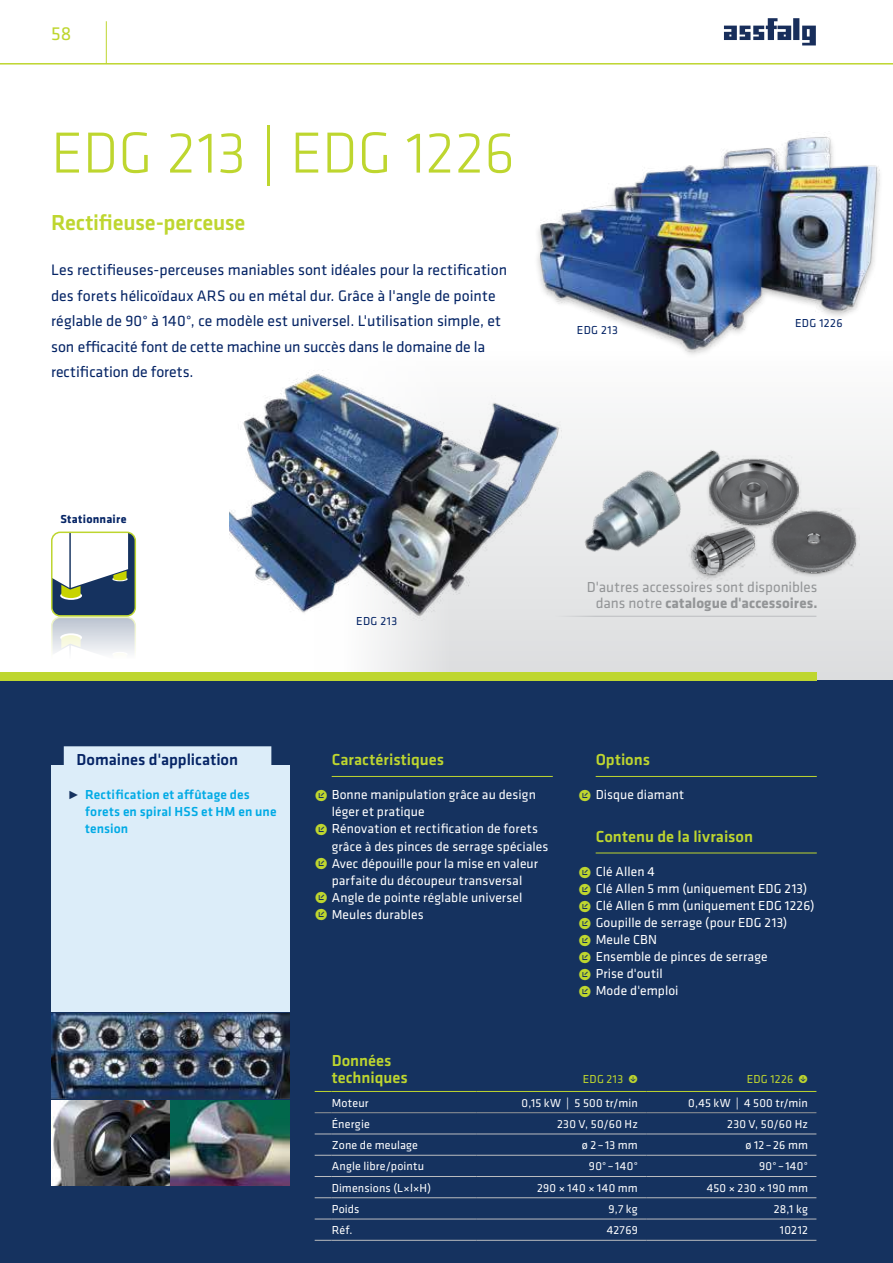
<style>
.page{position:relative;width:893px;height:1263px;background:#fff}
.page>*{position:absolute;margin:0;border:0;box-sizing:border-box;transform-origin:0 0}
.t1{font:300 60px "Klavika";color:#bed62f}
.t2{font:500 22.5px "Klavika";letter-spacing:-.01em;color:#bed62f}
.t3{font:19.5px "Klavika";color:#bed62f}
.t4{font:500 16.5px/16.5px "Klavika";color:#bed62f}
.t5{font:500 16.5px "Klavika";color:#052465}
.t6{font:15.75px/25.5px "Klavika";color:#052465}
.t7{font:15px/15.8px "Klavika";letter-spacing:.005em;color:#939597;text-align:right}
.t8{font:13.5px/17px "Klavika";letter-spacing:.005em;color:#fff}
.t9{font:500 13.5px/17px "Klavika";letter-spacing:.01em;color:#00aae5}
.t10{font:12px "Klavika";letter-spacing:.015em;color:#fff}
.t11{font:12px "Klavika";letter-spacing:.03em;color:#052465}
.t12{font:12px "Klavika";letter-spacing:.02em;color:#bed62f}
.t13{font:12px "Klavika";letter-spacing:.035em;color:#fff}
.t14{font:700 12px "Klavika";letter-spacing:.02em;color:#052465}
.s1{font-weight:700}
.s2{font-size:16.5px;color:#15325f}
.s3{font-size:16.5px;color:#bed62f}
</style>
<div class="page">
<svg style="left:374px;top:423px;width:519px;height:257px"></svg>
<div style="left:0;top:680px;width:893px;height:583px;background:#15325f"></div>
<hr style="left:0;top:63px;width:893px;height:2px;background:#bed62f">
<img style="left:724px;top:18px;width:92px;height:28px">
<hr style="left:106px;top:21px;width:1px;height:43px;background:#bed62f">
<div style="left:51px;top:765px;width:238px;height:247px;background:#dcedf9"></div>
<img style="left:540px;top:137px;width:340px;height:215px">
<img style="left:51px;top:1100px;width:120px;height:85px">
<img style="left:171px;top:1100px;width:118px;height:85px">
<img style="left:51px;top:1014px;width:238px;height:85px">
<hr style="left:533px;top:616px;width:283px;height:1px;background:#bbbdc0">
<div style="left:768px;top:508px;width:94px;height:71px;background:#e6e7e8"></div>
<img style="left:771px;top:510px;width:86px;height:65px">
<div style="left:705px;top:456px;width:96px;height:75px;background:#000;opacity:.25"></div>
<img style="left:751px;top:455px;width:50px;height:72px">
<img style="left:686px;top:521px;width:75px;height:60px">
<img style="left:230px;top:370px;width:331px;height:250px">
<div style="left:0;top:672px;width:816px;height:8px;background:#bed62f"></div>
<div style="left:52px;top:532px;width:83px;height:84px;background:#15325f;border-radius:9px"></div>
<svg style="left:60px;top:592px;width:22px;height:8px"></svg>
<svg style="left:54px;top:534px;width:74px;height:64px"></svg>
<div style="left:51px;top:531px;width:85px;height:86px;border:2px solid #bed62f;border-radius:9px"></div>
<svg style="left:52px;top:617px;width:83px;height:84px"></svg>
<svg style="left:60px;top:633px;width:22px;height:8px"></svg>
<svg style="left:54px;top:635px;width:74px;height:64px"></svg>
<div style="left:51px;top:617px;width:85px;height:85px;border:2px solid #bed62f;border-radius:9px"></div>
<div style="left:64px;top:746px;width:207px;height:24px;background:#dcedf9"></div>
<hr style="left:332px;top:776px;width:221px;height:1px;background:#bed62f">
<hr style="left:596px;top:776px;width:221px;height:1px;background:#bed62f">
<hr style="left:596px;top:853px;width:221px;height:1px;background:#bed62f">
<svg style="left:315px;top:1091px;width:17px;height:1px"></svg>
<hr style="left:332px;top:1091px;width:144px;height:1px;background:#bed62f">
<hr style="left:476px;top:1091px;width:170px;height:1px;background:#bed62f">
<hr style="left:646px;top:1091px;width:170px;height:1px;background:#bed62f">
<svg style="left:315px;top:1112px;width:17px;height:1px"></svg>
<hr style="left:332px;top:1112px;width:144px;height:1px;background:#939597">
<hr style="left:476px;top:1112px;width:170px;height:1px;background:#939597">
<hr style="left:646px;top:1112px;width:170px;height:1px;background:#939597">
<svg style="left:315px;top:1133px;width:17px;height:1px"></svg>
<svg style="left:315px;top:1155px;width:17px;height:1px"></svg>
<svg style="left:315px;top:1176px;width:17px;height:1px"></svg>
<svg style="left:315px;top:1197px;width:17px;height:1px"></svg>
<svg style="left:315px;top:1219px;width:17px;height:1px"></svg>
<svg style="left:315px;top:1240px;width:17px;height:1px"></svg>
<hr style="left:332px;top:1133px;width:144px;height:1px;background:#bbbdc0">
<hr style="left:332px;top:1155px;width:144px;height:1px;background:#bbbdc0">
<hr style="left:332px;top:1176px;width:144px;height:1px;background:#bbbdc0">
<hr style="left:332px;top:1197px;width:144px;height:1px;background:#bbbdc0">
<hr style="left:332px;top:1219px;width:144px;height:1px;background:#bbbdc0">
<hr style="left:332px;top:1240px;width:144px;height:1px;background:#bbbdc0">
<hr style="left:476px;top:1133px;width:170px;height:1px;background:#bbbdc0">
<hr style="left:646px;top:1133px;width:170px;height:1px;background:#bbbdc0">
<hr style="left:476px;top:1155px;width:170px;height:1px;background:#bbbdc0">
<hr style="left:646px;top:1155px;width:170px;height:1px;background:#bbbdc0">
<hr style="left:476px;top:1176px;width:170px;height:1px;background:#bbbdc0">
<hr style="left:646px;top:1176px;width:170px;height:1px;background:#bbbdc0">
<hr style="left:476px;top:1197px;width:170px;height:1px;background:#bbbdc0">
<hr style="left:646px;top:1197px;width:170px;height:1px;background:#bbbdc0">
<hr style="left:476px;top:1219px;width:170px;height:1px;background:#bbbdc0">
<hr style="left:646px;top:1219px;width:170px;height:1px;background:#bbbdc0">
<hr style="left:476px;top:1240px;width:170px;height:1px;background:#bbbdc0">
<hr style="left:646px;top:1240px;width:170px;height:1px;background:#bbbdc0">
<img style="left:552px;top:434px;width:199px;height:141px">
<h3 class="t3" style="left:51px;top:23px;width:22px">58</h3>
<h1 class="t1" style="left:51px;top:120px;width:465px">EDG 213 | EDG 1226</h1>
<h2 class="t2" style="left:51px;top:210px;width:196px">Rectifieuse-perceuse</h2>
<p class="t6" style="left:51px;top:258px;width:458px">Les rectifieuses-perceuses maniables sont idéales pour la rectification des forets hélicoïdaux ARS ou en métal dur. Grâce à l'angle de pointe réglable de 90° à 140°, ce modèle est universel. L'utilisation simple, et son efficacité font de cette machine un succès dans le domaine de la rectification de forets.</p>
<p class="t11" style="left:577px;top:323px;width:43px">EDG 213</p>
<p class="t11" style="left:795px;top:317px;width:49px">EDG 1226</p>
<p class="t14" style="left:61px;top:512px;width:67px">Stationnaire</p>
<p class="t11" style="left:356px;top:615px;width:43px">EDG 213</p>
<p class="t7" style="left:587px;top:580px;width:232px">D'autres accessoires sont disponibles dans notre <span class="s1">catalogue d'accessoires.</span></p>
<p class="t5" style="left:77px;top:751px;width:163px">Domaines d'application</p>
<p class="t9" style="left:85px;top:787px;width:193px;text-indent:-17px"><span class="s2">˭</span> Rectification et affûtage des forets en spiral HSS et HM en une tension</p>
<p class="t4" style="left:332px;top:752px;width:114px">Caractéristiques</p>
<p class="t8" style="left:315px;top:787px;width:223px"><span class="s3">ˠ</span> Bonne manipulation grâce au design</p>
<p class="t8" style="left:332px;top:804px;width:94px">léger et pratique</p>
<p class="t8" style="left:315px;top:821px;width:225px"><span class="s3">ˠ</span> Rénovation et rectification de forets</p>
<p class="t8" style="left:332px;top:838px;width:218px">grâce à des pinces de serrage spéciales</p>
<p class="t8" style="left:315px;top:855px;width:225px"><span class="s3">ˠ</span> Avec dépouille pour la mise en valeur</p>
<p class="t8" style="left:332px;top:872px;width:192px">parfaite du découpeur transversal</p>
<p class="t8" style="left:315px;top:889px;width:209px"><span class="s3">ˠ</span> Angle de pointe réglable universel</p>
<p class="t8" style="left:315px;top:906px;width:110px"><span class="s3">ˠ</span> Meules durables</p>
<p class="t4" style="left:332px;top:1053px;width:78px">Données techniques</p>
<p class="t4" style="left:596px;top:752px;width:56px">Options</p>
<p class="t8" style="left:579px;top:787px;width:107px"><span class="s3">ˠ</span> Disque diamant</p>
<p class="t4" style="left:596px;top:828px;width:159px">Contenu de la livraison</p>
<p class="t8" style="left:579px;top:863px;width:237px"><span class="s3">ˠ</span> Clé Allen 4<br><span class="s3">ˠ</span> Clé Allen 5 mm (uniquement EDG 213) <span class="s3">ˠ</span> Clé Allen 6 mm (uniquement EDG 1226) <span class="s3">ˠ</span> Goupille de serrage (pour EDG 213)<br><span class="s3">ˠ</span> Meule CBN<br><span class="s3">ˠ</span> Ensemble de pinces de serrage<br><span class="s3">ˠ</span> Prise d'outil<br><span class="s3">ˠ</span> Mode d'emploi</p>
<p class="t12" style="left:583px;top:1072px;width:56px">EDG 213 •</p>
<p class="t12" style="left:747px;top:1072px;width:63px">EDG 1226 •</p>
<p class="t10" style="left:332px;top:1096px;width:38px">Moteur</p>
<p class="t10" style="left:522px;top:1096px;width:118px">0,15 kW | 5 500 tr/min</p>
<p class="t10" style="left:688px;top:1096px;width:121px">0,45 kW | 4 500 tr/min</p>
<p class="t10" style="left:332px;top:1117px;width:40px">Énergie</p>
<p class="t10" style="left:557px;top:1117px;width:82px">230 V, 50/60 Hz</p>
<p class="t10" style="left:727px;top:1117px;width:82px">230 V, 50/60 Hz</p>
<p class="t10" style="left:332px;top:1138px;width:88px">Zone de meulage</p>
<p class="t10" style="left:582px;top:1138px;width:58px">ø 2–13 mm</p>
<p class="t10" style="left:745px;top:1138px;width:64px">ø 12–26 mm</p>
<p class="t10" style="left:332px;top:1160px;width:94px">Angle libre/pointu</p>
<p class="t10" style="left:589px;top:1160px;width:50px">90°–140°</p>
<p class="t10" style="left:759px;top:1160px;width:50px">90°–140°</p>
<p class="t10" style="left:332px;top:1181px;width:101px">Dimensions (L×l×H)</p>
<p class="t13" style="left:537px;top:1181px;width:102px">290 × 140 × 140 mm</p>
<p class="t10" style="left:707px;top:1181px;width:103px">450 × 230 × 190 mm</p>
<p class="t10" style="left:332px;top:1202px;width:29px">Poids</p>
<p class="t10" style="left:609px;top:1202px;width:31px">9,7 kg</p>
<p class="t10" style="left:774px;top:1202px;width:36px">28,1 kg</p>
<p class="t10" style="left:332px;top:1224px;width:22px">Réf.</p>
<p class="t10" style="left:607px;top:1224px;width:33px">42769</p>
<p class="t10" style="left:780px;top:1224px;width:29px">10212</p>
</div>
